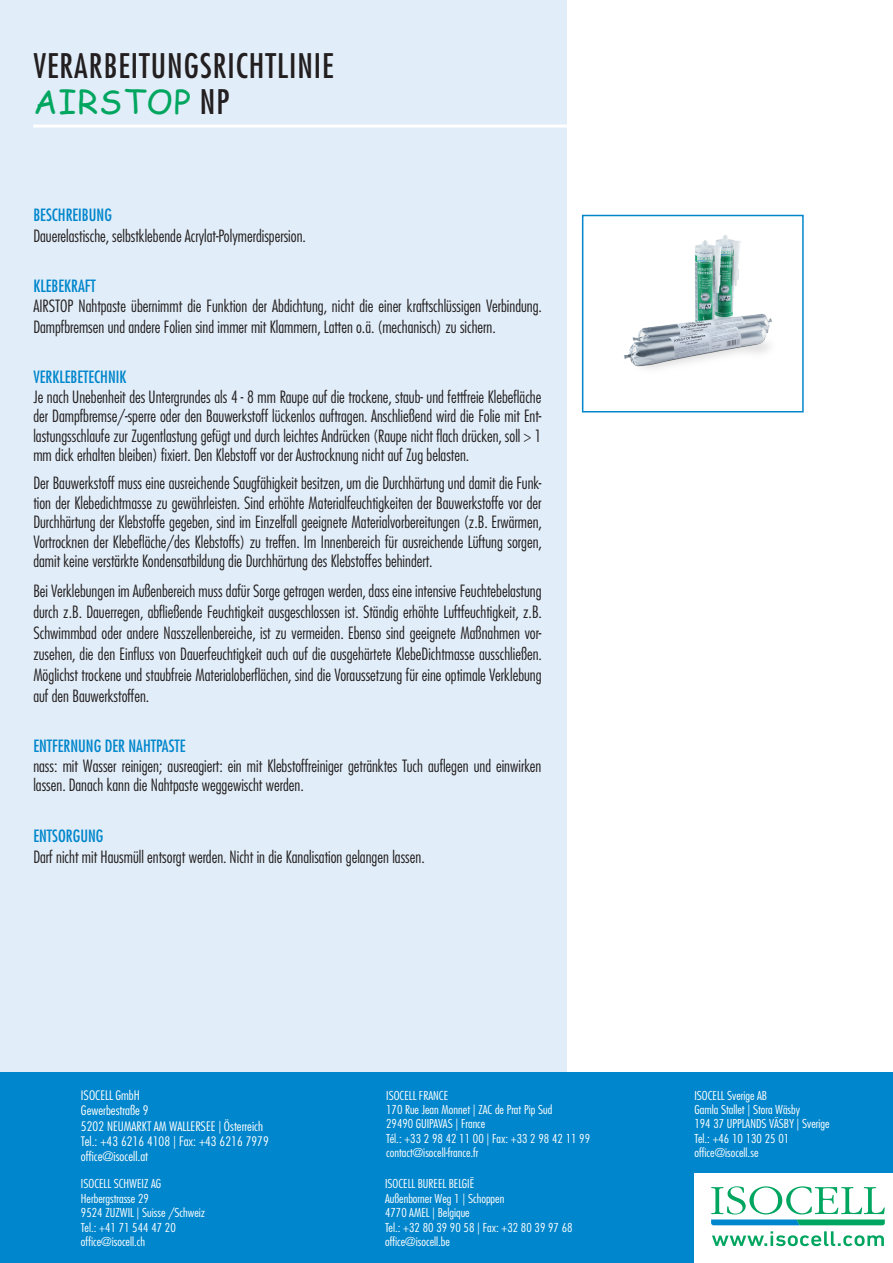
<style>
.page{position:relative;width:893px;height:1263px;background:#fff}
.page>*{position:absolute;margin:0;border:0;box-sizing:border-box;transform-origin:0 0}
.t1{font:500 condensed 33px "Futura LT Pro";letter-spacing:.03em;color:#231f20}
.t2{font:33px "Comic Sans MS";letter-spacing:.03em;color:#00a660}
.t3{font:300 condensed 16.5px/19.5px "Futura LT Pro";color:#231f20;text-align:justify}
.t4{font:500 condensed 16.5px "Futura LT Pro";color:#0086cc}
.t5{font:300 condensed 12.75px/15.3px "Futura LT Pro";color:#fff;scale:1.09 1}
.t6{font:300 condensed 12px/14.4px "Futura LT Pro";color:#fff;scale:1.09 1}
.s1{font-family:"Futura LT Pro";font-weight:500;font-stretch:condensed;color:#231f20}
</style>
<div class="page">
<div style="left:0;top:0;width:566px;height:1073px;background:#e1edf8"></div>
<hr style="left:33px;top:125px;width:537px;height:3px;background:#fff">
<div style="left:0;top:1073px;width:893px;height:190px;background:#0086cc"></div>
<div style="left:694px;top:1173px;width:199px;height:90px;background:#fff"></div>
<svg style="left:711px;top:1186px;width:174px;height:39px"></svg>
<svg style="left:712px;top:1231px;width:172px;height:15px"></svg>
<div style="left:582px;top:215px;width:222px;height:197px;border:2px solid #0086cc"></div>
<img style="left:624px;top:235px;width:148px;height:134px">
<h1 class="t1" style="left:33px;top:43px;width:302px">VERARBEITUNGSRICHTLINIE</h1>
<h1 class="t2" style="left:33px;top:78px;width:197px">AIRSTOP <span class="s1">NP</span></h1>
<p class="t4" style="left:33px;top:203px;width:80px">BESCHREIBUNG</p>
<p class="t3" style="left:33px;top:226px;width:274px">Dauerelastische, selbstklebende Acrylat-Polymerdispersion.</p>
<p class="t4" style="left:33px;top:275px;width:64px">KLEBEKRAFT</p>
<p class="t3" style="left:33px;top:295px;width:510px;line-height:21px">AIRSTOP Nahtpaste übernimmt die Funktion der Abdichtung, nicht die einer kraftschlüssigen Verbindung.<br>Dampfbremsen und andere Folien sind immer mit Klammern, Latten o.ä. (mechanisch) zu sichern.</p>
<p class="t4" style="left:33px;top:366px;width:95px">VERKLEBETECHNIK</p>
<p class="t3" style="left:33px;top:387px;width:510px">Je nach Unebenheit des Untergrundes als 4 - 8 mm Raupe auf die trockene, staub- und fettfreie Klebefläche der Dampfbremse/-sperre oder den Bauwerkstoff lückenlos auftragen. Anschließend wird die Folie mit Ent&shy;lastungsschlaufe zur Zugentlastung gefügt und durch leichtes Andrücken (Raupe nicht flach drücken, soll &gt; 1 mm dick erhalten bleiben) fixiert. Den Klebstoff vor der Austrocknung nicht auf Zug belasten.</p>
<p class="t3" style="left:33px;top:473px;width:510px">Der Bauwerkstoff muss eine ausreichende Saugfähigkeit besitzen, um die Durchhärtung und damit die Funk&shy;tion der Klebedichtmasse zu gewährleisten. Sind erhöhte Materialfeuchtigkeiten der Bauwerkstoffe vor der Durchhärtung der Klebstoffe gegeben, sind im Einzelfall geeignete Materialvorbereitungen (z.B. Erwärmen, Vortrocknen der Klebefläche/des Klebstoffs) zu treffen. Im Innenbereich für ausreichende Lüftung sorgen, damit keine verstärkte Kondensatbildung die Durchhärtung des Klebstoffes behindert.</p>
<p class="t3" style="left:33px;top:580px;width:510px;line-height:21px">Bei Verklebungen im Außenbereich muss dafür Sorge getragen werden, dass eine intensive Feuchtebelastung durch z.B. Dauerregen, abfließende Feuchtigkeit ausgeschlossen ist. Ständig erhöhte Luftfeuchtigkeit, z.B.<br>Schwimmbad oder andere Nasszellenbereiche, ist zu vermeiden. Ebenso sind geeignete Maßnahmen vor&shy;zusehen, die den Einfluss von Dauerfeuchtigkeit auch auf die ausgehärtete KlebeDichtmasse ausschließen.<br>Möglichst trockene und staubfreie Materialoberflächen, sind die Voraussetzung für eine optimale Verklebung auf den Bauwerkstoffen.</p>
<p class="t4" style="left:33px;top:735px;width:154px">ENTFERNUNG DER NAHTPASTE</p>
<p class="t3" style="left:33px;top:756px;width:510px">nass: mit Wasser reinigen; ausreagiert: ein mit Klebstoffreiniger getränktes Tuch auflegen und einwirken lassen. Danach kann die Nahtpaste weggewischt werden.</p>
<p class="t4" style="left:33px;top:824px;width:72px">ENTSORGUNG</p>
<p class="t3" style="left:33px;top:847px;width:393px">Darf nicht mit Hausmüll entsorgt werden. Nicht in die Kanalisation gelangen lassen.</p>
<p class="t5" style="left:81px;top:1088px;width:174px">ISOCELL GmbH<br>Gewerbestraße 9<br>5202 NEUMARKT AM WALLERSEE | Österreich<br>Tel.: +43 6216 4108 | Fax: +43 6216 7979 office@isocell.at</p>
<p class="t6" style="left:386px;top:1088px;width:189px">ISOCELL FRANCE<br>170 Rue Jean Monnet | ZAC de Prat Pip Sud<br>29490 GUIPAVAS | France<br>Tél.: +33 2 98 42 11 00 | Fax: +33 2 98 42 11 99 contact@isocell-france.fr</p>
<p class="t6" style="left:694px;top:1088px;width:126px">ISOCELL Sverige AB<br>Gamla Stallet | Stora Wäsby<br>194 37 UPPLANDS VÄSBY | Sverige<br>Tel.: +46 10 130 25 01 office@isocell.se</p>
<p class="t6" style="left:81px;top:1177px;width:116px">ISOCELL SCHWEIZ AG<br>Herbergstrasse 29<br>9524 ZUZWIL | Suisse /Schweiz<br>Tel.: +41 71 544 47 20 office@isocell.ch</p>
<p class="t6" style="left:385px;top:1177px;width:174px">ISOCELL BUREEL BELGIË<br>Außenborner Weg 1 | Schoppen<br>4770 AMEL | Belgique<br>Tel.: +32 80 39 90 58 | Fax: +32 80 39 97 68 office@isocell.be</p>
</div>
